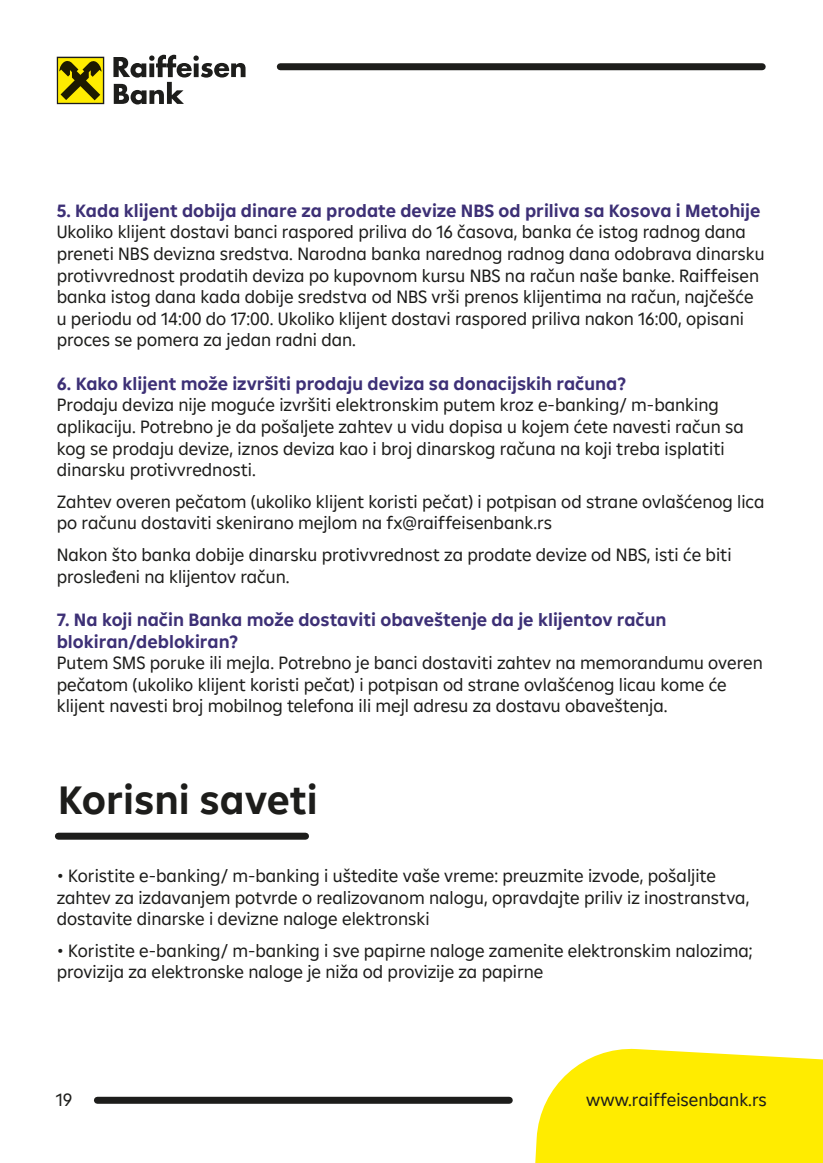
<style>
.page{position:relative;width:823px;height:1163px;background:#fff}
.page>*{position:absolute;margin:0;border:0;box-sizing:border-box;transform-origin:0 0}
.t1{font:700 40px "Amalia";color:#1d1d1b}
.t2{font:18px/21.6px "Amalia";color:#1d1d1b}
.t3{font:700 18px/21.6px "Amalia";color:#3d3076}
</style>
<div class="page">
<svg style="left:479px;top:1048px;width:343px;height:114px;fill:#ffec00"></svg>
<div style="left:57px;top:57px;width:47px;height:47px;background:#1d1d1b"></div>
<div style="left:58px;top:58px;width:45px;height:45px;background:#ffec00"></div>
<svg style="left:59px;top:61px;width:42px;height:39px"></svg>
<svg style="left:113px;top:55px;width:132px;height:49px"></svg>
<div style="left:280px;top:63px;width:481px;height:7px;background:#1d1d1b"></div>
<div style="left:97px;top:1096px;width:412px;height:7px;background:#1d1d1b"></div>
<div style="left:58px;top:832px;width:247px;height:7px;background:#1d1d1b"></div>
<p class="t3" style="left:57px;top:199px;width:705px">5. Kada klijent dobija dinare za prodate devize NBS od priliva sa Kosova i Metohije</p>
<p class="t2" style="left:57px;top:220px;width:709px">Ukoliko klijent dostavi banci raspored priliva do 16 časova, banka će istog radnog dana preneti NBS devizna sredstva. Narodna banka narednog radnog dana odobrava dinarsku protivvrednost prodatih deviza po kupovnom kursu NBS na račun naše banke. Raiffeisen banka istog dana kada dobije sredstva od NBS vrši prenos klijentima na račun, najčešće u periodu od 14:00 do 17:00. Ukoliko klijent dostavi raspored priliva nakon 16:00, opisani proces se pomera za jedan radni dan.</p>
<p class="t3" style="left:57px;top:372px;width:570px">6. Kako klijent može izvršiti prodaju deviza sa donacijskih računa?</p>
<p class="t2" style="left:57px;top:393px;width:688px">Prodaju deviza nije moguće izvršiti elektronskim putem kroz e-banking/ m-banking aplikaciju. Potrebno je da pošaljete zahtev u vidu dopisa u kojem ćete navesti račun sa kog se prodaju devize, iznos deviza kao i broj dinarskog računa na koji treba isplatiti dinarsku protivvrednosti.</p>
<p class="t2" style="left:57px;top:490px;width:709px">Zahtev overen pečatom (ukoliko klijent koristi pečat) i potpisan od strane ovlašćenog lica po računu dostaviti skenirano mejlom na fx@raiffeisenbank.rs</p>
<p class="t2" style="left:57px;top:543px;width:676px">Nakon što banka dobije dinarsku protivvrednost za prodate devize od NBS, isti će biti prosleđeni na klijentov račun.</p>
<p class="t3" style="left:57px;top:608px;width:611px">7. Na koji način Banka može dostaviti obaveštenje da je klijentov račun blokiran/deblokiran?</p>
<p class="t2" style="left:57px;top:651px;width:707px">Putem SMS poruke ili mejla. Potrebno je banci dostaviti zahtev na memorandumu overen pečatom (ukoliko klijent koristi pečat) i potpisan od strane ovlašćenog licau kome će klijent navesti broj mobilnog telefona ili mejl adresu za dostavu obaveštenja.</p>
<h1 class="t1" style="left:58px;top:773px;width:261px">Korisni saveti</h1>
<p class="t2" style="left:57px;top:864px;width:693px">• Koristite e-banking/ m-banking i uštedite vaše vreme: preuzmite izvode, pošaljite zahtev za izdavanjem potvrde o realizovanom nalogu, opravdajte priliv iz inostranstva, dostavite dinarske i devizne naloge elektronski</p>
<p class="t2" style="left:57px;top:938px;width:697px">• Koristite e-banking/ m-banking i sve papirne naloge zamenite elektronskim nalozima; provizija za elektronske naloge je niža od provizije za papirne</p>
<p class="t2" style="left:56px;top:1088px;width:18px">19</p>
<p class="t2" style="left:586px;top:1088px;width:182px">www.raiffeisenbank.rs</p>
</div>
